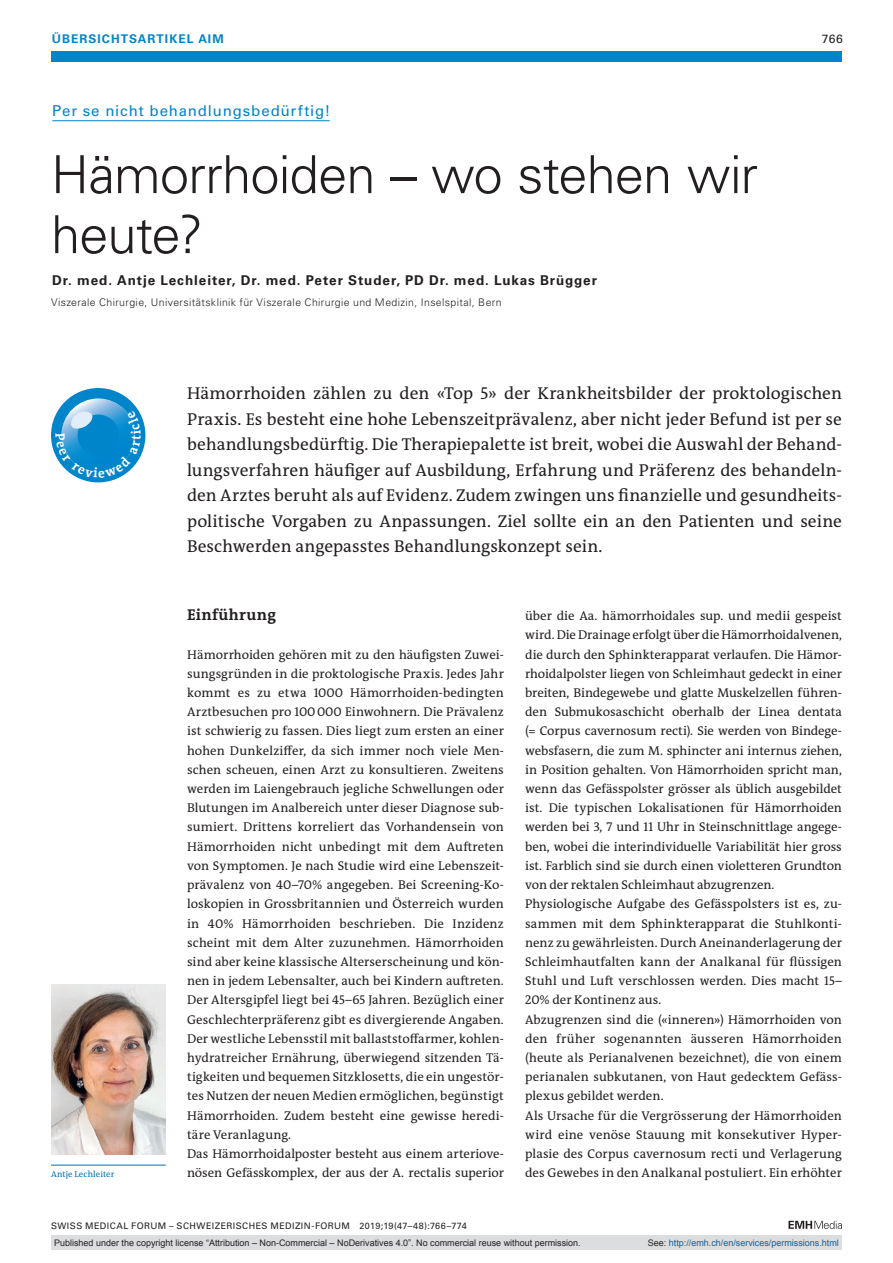
<style>
.page{position:relative;width:893px;height:1263px;background:#fff}
.page>*{position:absolute;margin:0;border:0;box-sizing:border-box;transform-origin:0 0}
.t1{font:300 52.5px/60px "Univers LT Std";letter-spacing:-.015em;color:#231f20}
.t2{font:17.25px/25.5px "The Antiqua B W5 Plain";color:#231f20;text-align:justify}
.t3{font:700 15.75px "The Antiqua B W7";letter-spacing:.025em;color:#231f20}
.t4{font:15px "Univers LT Std";letter-spacing:.055em;color:#0084ca}
.t5{font:700 13.5px "Univers LT Std";letter-spacing:.065em;color:#231f20}
.t6{font:12.75px/19.2px "The Antiqua B W5 Plain";letter-spacing:.005em;color:#231f20}
.t7{font:700 12px "Univers LT Std";letter-spacing:.085em;color:#0084ca}
.t8{font:12px "Univers LT Std";color:#231f20}
.t9{font:300 10.5px "Univers LT Std";letter-spacing:.035em;color:#231f20}
.t10{font:9px "Arial";color:#231f20}
.t11{font:9px "Univers LT Std";letter-spacing:.05em;color:#231f20}
.t12{font:9px "Arial";color:#0166b3}
.t13{font:8.7px "The Antiqua B W5 Plain";letter-spacing:.01em;color:#0072b2}
.s1{color:#231f20}
</style>
<div class="page">
<div style="left:51px;top:51px;width:791px;height:11px;background:#0084ca"></div>
<svg style="left:788px;top:1221px;width:54px;height:8px"></svg>
<hr style="left:52px;top:120px;width:278px;height:1px;background:#0084ca">
<hr style="left:51px;top:1165px;width:115px;height:1px;background:#0072b2">
<img style="left:51px;top:984px;width:115px;height:170px">
<div style="left:51px;top:1235px;width:791px;height:15px;background:#dcdddf"></div>
<svg style="left:51px;top:388px;width:94px;height:94px"></svg>
<p class="t7" style="left:52px;top:31px;width:173px">ÜBERSICHTSARTIKEL AIM</p>
<p class="t8" style="left:822px;top:31px;width:22px">766</p>
<p class="t4" style="left:52px;top:102px;width:280px">Per se nicht behandlungsbedürftig!</p>
<h1 class="t1" style="left:51px;top:145px;width:708px">Hämorrhoiden – wo stehen wir heute?</h1>
<p class="t5" style="left:52px;top:272px;width:546px">Dr. med. Antje Lechleiter, Dr. med. Peter Studer, PD Dr. med. Lukas Brügger</p>
<p class="t9" style="left:51px;top:296px;width:452px">Viszerale Chirurgie, Universitätsklinik für Viszerale Chirurgie und Medizin, Inselspital, Bern</p>
<p class="t13" style="left:51px;top:1169px;width:65px">Antje Lechleiter</p>
<p class="t2" style="left:187px;top:381px;width:656px">Hämorrhoiden zählen zu den «Top 5» der Krankheitsbilder der proktologischen Praxis. Es besteht eine hohe Lebenszeitprävalenz, aber nicht jeder Befund ist per se behandlungsbedürftig. Die Therapiepalette ist breit, wobei die Auswahl der Behand&shy;lungsverfahren häufiger auf Ausbildung, Erfahrung und Präferenz des behandeln&shy;den Arztes beruht als auf Evidenz. Zudem zwingen uns finanzielle und gesundheits&shy;politische Vorgaben zu Anpassungen. Ziel sollte ein an den Patienten und seine Beschwerden angepasstes Behandlungskonzept sein.</p>
<p class="t3" style="left:187px;top:605px;width:90px">Einführung</p>
<p class="t6" style="left:187px;top:645px;width:318px">Hämorrhoiden gehören mit zu den häufigsten Zuwei&shy;sungsgründen in die proktologische Praxis. Jedes Jahr kommt es zu etwa 1000 Hämorrhoiden-bedingten Arztbesuchen pro 100000 Einwohnern. Die Prävalenz ist schwierig zu fassen. Dies liegt zum ersten an einer hohen Dunkelziffer, da sich immer noch viele Men&shy;schen scheuen, einen Arzt zu konsultieren. Zweitens werden im Laiengebrauch jegliche Schwellungen oder Blutungen im Analbereich unter dieser Diagnose sub&shy;sumiert. Drittens korreliert das Vorhandensein von Hämorrhoiden nicht unbedingt mit dem Auftreten von Symptomen. Je nach Studie wird eine Lebenszeit&shy;prävalenz von 40–70% angegeben. Bei Screening-Ko&shy;loskopien in Grossbritannien und Österreich wurden in 40% Hämorrhoiden beschrieben. Die Inzidenz scheint mit dem Alter zuzunehmen. Hämorrhoiden sind aber keine klassische Alterserscheinung und kön&shy;nen in jedem Lebensalter, auch bei Kindern auftreten.<br>Der Altersgipfel liegt bei 45–65 Jahren. Bezüglich einer Geschlechterpräferenz gibt es divergierende Angaben.<br>Der westliche Lebensstil mit ballaststoffarmer, kohlen&shy;hydratreicher Ernährung, überwiegend sitzenden Tä&shy;tigkeiten und bequemen Sitzklosetts, die ein ungestör&shy;tes Nutzen der neuen Medien ermöglichen, begünstigt Hämorrhoiden. Zudem besteht eine gewisse heredi&shy;täre Veranlagung.<br>Das Hämorrhoidalposter besteht aus einem arteriove&shy;nösen Gefässkomplex, der aus der A. rectalis superior</p>
<p class="t6" style="left:525px;top:606px;width:318px">über die Aa. hämorrhoidales sup. und medii gespeist wird. Die Drainage erfolgt über die Hämorrhoidalvenen, die durch den Sphinkterapparat verlaufen. Die Hämor&shy;rhoidalpolster liegen von Schleimhaut gedeckt in einer breiten, Bindegewebe und glatte Muskelzellen führen&shy;den Submukosaschicht oberhalb der Linea dentata (= Corpus cavernosum recti). Sie werden von Bindege&shy;websfasern, die zum M. sphincter ani internus ziehen, in Position gehalten. Von Hämorrhoiden spricht man, wenn das Gefässpolster grösser als üblich ausgebildet ist. Die typischen Lokalisationen für Hämorrhoiden werden bei 3, 7 und 11 Uhr in Steinschnittlage angege&shy;ben, wobei die interindividuelle Variabilität hier gross ist. Farblich sind sie durch einen violetteren Grundton von der rektalen Schleimhaut abzugrenzen.<br>Physiologische Aufgabe des Gefässpolsters ist es, zu&shy;sammen mit dem Sphinkterapparat die Stuhlkonti&shy;nenz zu gewährleisten. Durch Aneinanderlagerung der Schleimhautfalten kann der Analkanal für flüssigen Stuhl und Luft verschlossen werden. Dies macht 15– 20% der Kontinenz aus.<br>Abzugrenzen sind die («inneren») Hämorrhoiden von den früher sogenannten äusseren Hämorrhoiden (heute als Perianalvenen bezeichnet), die von einem perianalen subkutanen, von Haut gedecktem Gefäss&shy;plexus gebildet werden.<br>Als Ursache für die Vergrösserung der Hämorrhoiden wird eine venöse Stauung mit konsekutiver Hyper&shy;plasie des Corpus cavernosum recti und Verlagerung des Gewebes in den Analkanal postuliert. Ein erhöhter</p>
<p class="t11" style="left:51px;top:1220px;width:417px">SWISS MEDICAL FORUM – SCHWEIZERISCHES MEDIZIN-FORUM 2019;19(47–48):766–774</p>
<p class="t10" style="left:54px;top:1237px;width:528px">Published under the copyright license “Attribution – Non-Commercial – NoDerivatives 4.0”. No commercial reuse without permission.</p>
<p class="t12" style="left:648px;top:1237px;width:193px"><span class="s1">See:</span> http://emh.ch/en/services/permissions.html</p>
</div>
